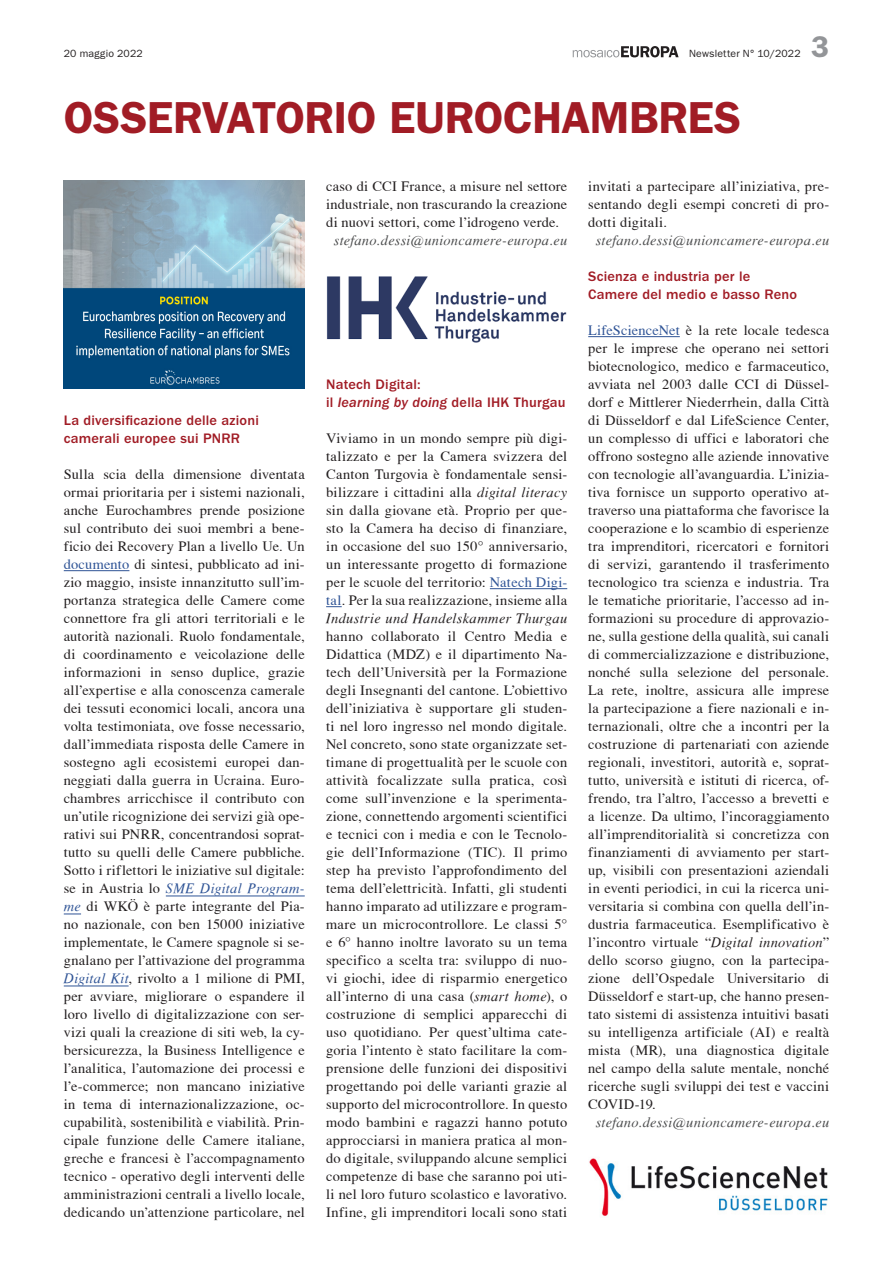
<style>
.page{position:relative;width:893px;height:1263px;background:#fff}
.page>*{position:absolute;margin:0;border:0;box-sizing:border-box;transform-origin:0 0}
.t1{font:600 45px "ITC Franklin Gothic Std";letter-spacing:-.01em;color:#a11c25}
.t2{font:600 30px "ITC Franklin Gothic Std";color:#939598}
.t3{font:14.25px/18px "T Acc LAD";letter-spacing:.015em;color:#231f20;text-align:justify}
.t4{font:500 14.25px/18px "ITC Franklin Gothic Std";letter-spacing:.015em;color:#a11c25}
.t5{font:14.25px "T Acc LAD Italic";letter-spacing:.02em;color:#4b4c4d}
.t6{font:14.25px "T Acc LAD Italic";letter-spacing:.025em;color:#231f20}
.t7{font:14.25px "T Acc LAD Italic";letter-spacing:.01em;color:#2f5496}
.t8{font:10.5px "ITC Franklin Gothic Std";letter-spacing:.015em;color:#231f20}
.s1{color:#2f5496}
.s2{font-family:"T Acc LAD";color:#231f20}
.s3{font-family:"T Acc LAD Italic";color:#2f5496}
.s4{font-family:"ITC Franklin Gothic Std Med It";font-weight:400}
.s5{font-family:"T Acc LAD Italic"}
</style>
<div class="page">
<svg style="left:573px;top:46px;width:106px;height:11px"></svg>
<hr style="left:64px;top:570px;width:65px;height:1px;background:#2f5496">
<hr style="left:166px;top:896px;width:139px;height:1px;background:#2f5496">
<svg style="left:64px;top:914px;width:17px;height:1px"></svg>
<hr style="left:64px;top:986px;width:65px;height:1px;background:#2f5496">
<hr style="left:490px;top:588px;width:77px;height:1px;background:#2f5496">
<svg style="left:326px;top:606px;width:16px;height:1px"></svg>
<hr style="left:588px;top:336px;width:92px;height:1px;background:#2f5496">
<img style="left:64px;top:181px;width:241px;height:207px">
<img style="left:326px;top:277px;width:241px;height:65px">
<img style="left:589px;top:1158px;width:239px;height:59px">
<p class="t8" style="left:64px;top:48px;width:81px">20 maggio 2022</p>
<p class="t8" style="left:689px;top:48px;width:113px">Newsletter N° 10/2022</p>
<h2 class="t2" style="left:811px;top:29px;width:19px">3</h2>
<h1 class="t1" style="left:64px;top:91px;width:679px">OSSERVATORIO EUROCHAMBRES</h1>
<p class="t4" style="left:64px;top:411px;width:197px">La diversificazione delle azioni camerali europee sui PNRR</p>
<p class="t3" style="left:64px;top:465px;width:242px">Sulla scia della dimensione diventata ormai prioritaria per i sistemi nazionali, anche Eurochambres prende posizione sul contributo dei suoi membri a bene&shy;ficio dei Recovery Plan a livello Ue. Un <span class="s1">documento</span> di sintesi, pubblicato ad ini&shy;zio maggio, insiste innanzitutto sull’im&shy;portanza strategica delle Camere come connettore fra gli attori territoriali e le autorità nazionali. Ruolo fondamentale, di coordinamento e veicolazione delle informazioni in senso duplice, grazie all’expertise e alla conoscenza camerale dei tessuti economici locali, ancora una volta testimoniata, ove fosse necessario, dall’immediata risposta delle Camere in sostegno agli ecosistemi europei dan&shy;neggiati dalla guerra in Ucraina. Euro&shy;chambres arricchisce il contributo con un’utile ricognizione dei servizi già ope&shy;rativi sui PNRR, concentrandosi soprat&shy;tutto su quelli delle Camere pubbliche.<br>Sotto i riflettori le iniziative sul digitale:</p>
<p class="t7" style="left:64px;top:880px;width:242px"><span class="s2">se in Austria lo</span> SME Digital Program-</p>
<p class="t3" style="left:64px;top:897px;width:242px"><span class="s3">me</span> di WKÖ è parte integrante del Pia&shy;no nazionale, con ben 15000 iniziative implementate, le Camere spagnole si se&shy;gnalano per l’attivazione del programma <span class="s3">Digital Kit</span>, rivolto a 1 milione di PMI, per avviare, migliorare o espandere il loro livello di digitalizzazione con ser&shy;vizi quali la creazione di siti web, la cy&shy;bersicurezza, la Business Intelligence e l’analitica, l’automazione dei processi e l’e-commerce; non mancano iniziative in tema di internazionalizzazione, oc&shy;cupabilità, sostenibilità e viabilità. Prin&shy;cipale funzione delle Camere italiane, greche e francesi è l’accompagnamento tecnico - operativo degli interventi delle amministrazioni centrali a livello locale, dedicando un’attenzione particolare, nel</p>
<p class="t3" style="left:326px;top:177px;width:243px">caso di CCI France, a misure nel settore industriale, non trascurando la creazione di nuovi settori, come l’idrogeno verde.</p>
<p class="t5" style="left:334px;top:232px;width:235px">stefano.dessi@unioncamere-europa.eu</p>
<p class="t4" style="left:326px;top:375px;width:241px">Natech Digital:<br>il <span class="s4">learning by doing</span> della IHK Thurgau</p>
<p class="t3" style="left:326px;top:429px;width:243px">Viviamo in un mondo sempre più digi&shy;talizzato e per la Camera svizzera del Canton Turgovia è fondamentale sensi&shy;bilizzare i cittadini alla <span class="s5">digital literacy </span>sin dalla giovane età. Proprio per que&shy;sto la Camera ha deciso di finanziare, in occasione del suo 150° anniversario, un interessante progetto di formazione per le scuole del territorio: <span class="s1">Natech Digi&shy;tal</span>. Per la sua realizzazione, insieme alla</p>
<p class="t6" style="left:326px;top:610px;width:243px">Industrie und Handelskammer Thurgau</p>
<p class="t3" style="left:326px;top:627px;width:243px">hanno collaborato il Centro Media e Didattica (MDZ) e il dipartimento Na&shy;tech dell’Università per la Formazione degli Insegnanti del cantone. L’obiettivo dell’iniziativa è supportare gli studen&shy;ti nel loro ingresso nel mondo digitale.<br>Nel concreto, sono state organizzate set&shy;timane di progettualità per le scuole con attività focalizzate sulla pratica, così come sull’invenzione e la sperimenta&shy;zione, connettendo argomenti scientifici e tecnici con i media e con le Tecnolo&shy;gie dell’Informazione (TIC). Il primo step ha previsto l’approfondimento del tema dell’elettricità. Infatti, gli studenti hanno imparato ad utilizzare e program&shy;mare un microcontrollore. Le classi 5° e 6° hanno inoltre lavorato su un tema specifico a scelta tra: sviluppo di nuo&shy;vi giochi, idee di risparmio energetico all’interno di una casa (<span class="s5">smart home</span>), o costruzione di semplici apparecchi di uso quotidiano. Per quest’ultima cate&shy;goria l’intento è stato facilitare la com&shy;prensione delle funzioni dei dispositivi progettando poi delle varianti grazie al supporto del microcontrollore. In questo modo bambini e ragazzi hanno potuto approcciarsi in maniera pratica al mon&shy;do digitale, sviluppando alcune semplici competenze di base che saranno poi uti&shy;li nel loro futuro scolastico e lavorativo.<br>Infine, gli imprenditori locali sono stati</p>
<p class="t3" style="left:588px;top:177px;width:242px">invitati a partecipare all’iniziativa, pre&shy;sentando degli esempi concreti di pro&shy;dotti digitali.</p>
<p class="t5" style="left:596px;top:232px;width:235px">stefano.dessi@unioncamere-europa.eu</p>
<p class="t4" style="left:588px;top:267px;width:210px">Scienza e industria per le<br>Camere del medio e basso Reno</p>
<p class="t3" style="left:588px;top:321px;width:242px"><span class="s1">LifeScienceNet</span> è la rete locale tedesca per le imprese che operano nei settori biotecnologico, medico e farmaceutico, avviata nel 2003 dalle CCI di Düssel&shy;dorf e Mittlerer Niederrhein, dalla Città di Düsseldorf e dal LifeScience Center, un complesso di uffici e laboratori che offrono sostegno alle aziende innovative con tecnologie all’avanguardia. L’inizia&shy;tiva fornisce un supporto operativo at&shy;traverso una piattaforma che favorisce la cooperazione e lo scambio di esperienze tra imprenditori, ricercatori e fornitori di servizi, garantendo il trasferimento tecnologico tra scienza e industria. Tra le tematiche prioritarie, l’accesso ad in&shy;formazioni su procedure di approvazio&shy;ne, sulla gestione della qualità, sui canali di commercializzazione e distribuzione, nonché sulla selezione del personale.<br>La rete, inoltre, assicura alle imprese la partecipazione a fiere nazionali e in&shy;ternazionali, oltre che a incontri per la costruzione di partenariati con aziende regionali, investitori, autorità e, soprat&shy;tutto, università e istituti di ricerca, of&shy;frendo, tra l’altro, l’accesso a brevetti e a licenze. Da ultimo, l’incoraggiamento all’imprenditorialità si concretizza con finanziamenti di avviamento per start&shy;up, visibili con presentazioni aziendali in eventi periodici, in cui la ricerca uni&shy;versitaria si combina con quella dell’in&shy;dustria farmaceutica. Esemplificativo è l’incontro virtuale “<span class="s5">Digital innovation</span>” dello scorso giugno, con la partecipa&shy;zione dell’Ospedale Universitario di Düsseldorf e start-up, che hanno presen&shy;tato sistemi di assistenza intuitivi basati su intelligenza artificiale (AI) e realtà mista (MR), una diagnostica digitale nel campo della salute mentale, nonché ricerche sugli sviluppi dei test e vaccini COVID-19.</p>
<p class="t5" style="left:596px;top:1114px;width:235px">stefano.dessi@unioncamere-europa.eu</p>
</div>
